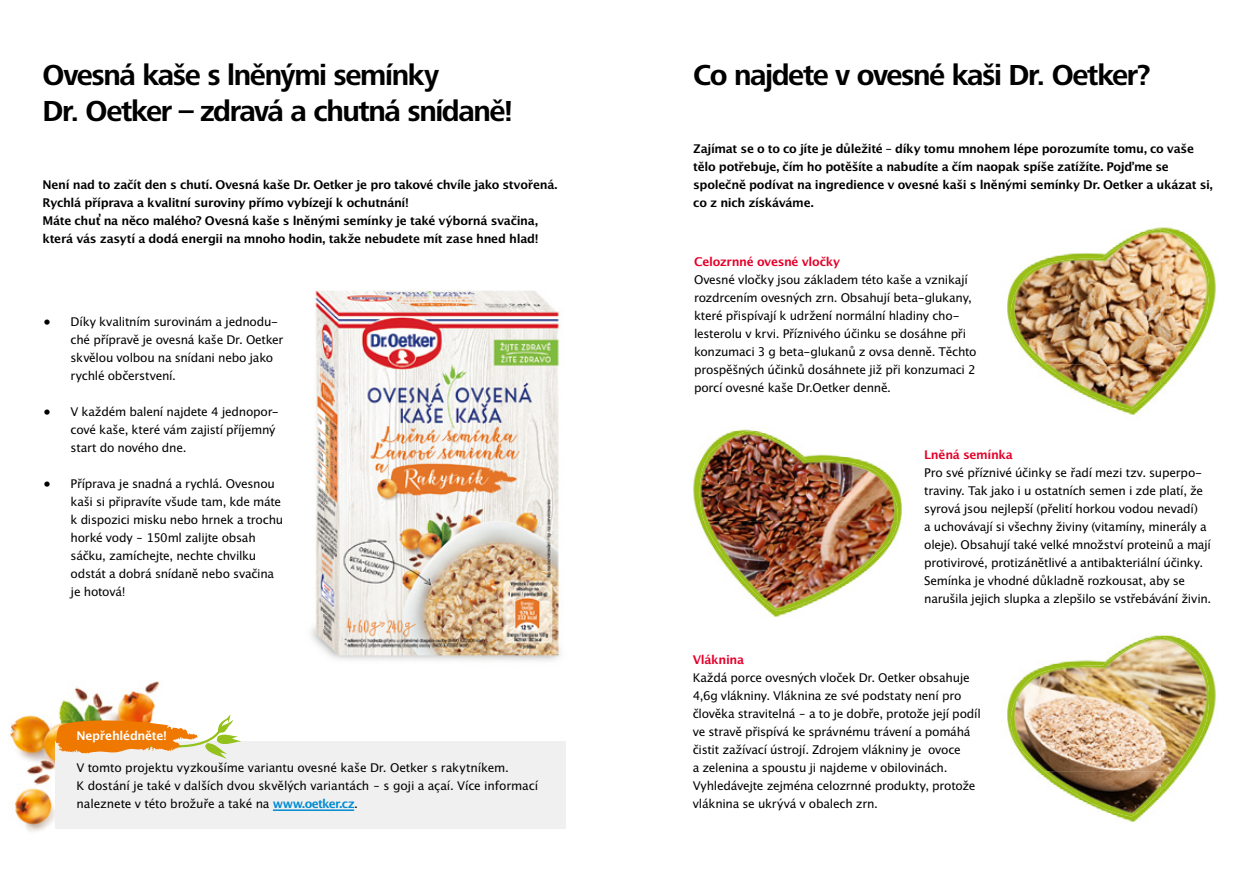
<style>
.page{position:relative;width:1259px;height:893px;background:#fff}
.page>*{position:absolute;margin:0;border:0;box-sizing:border-box;transform-origin:0 0}
.t1{font:700 30px/36px "Frutiger Next LTW1 G";letter-spacing:-.045em;color:#000}
.t2{font:12px/18px "Lucida San Rom";letter-spacing:-.02em;color:#000}
.t3{font:12px/18px "Lucida San Dem";letter-spacing:-.025em;color:#000}
.t4{font:12px "Lucida San Dem";letter-spacing:-.025em;color:#e4002a}
.t5{font:12px "Lucida San Dem";letter-spacing:-.025em;color:#fff}
.s1{font-family:"Lucida San Dem";color:#008bd2}
</style>
<div class="page">
<img style="left:1038px;top:635px;width:178px;height:187px">
<img style="left:1007px;top:637px;width:153px;height:135px">
<img style="left:1160px;top:637px;width:53px;height:154px">
<img style="left:1044px;top:771px;width:117px;height:45px">
<img style="left:9px;top:681px;width:150px;height:151px">
<div style="left:55px;top:741px;width:511px;height:88px;background:#f0f0f0"></div>
<hr style="left:273px;top:809px;width:81px;height:2px;background:#008bd2">
<img style="left:311px;top:290px;width:250px;height:372px">
<svg style="left:56px;top:714px;width:185px;height:45px"></svg>
<img style="left:1038px;top:227px;width:178px;height:188px">
<img style="left:1007px;top:230px;width:153px;height:135px">
<img style="left:1160px;top:230px;width:53px;height:154px">
<img style="left:1044px;top:364px;width:116px;height:45px">
<img style="left:693px;top:429px;width:209px;height:188px">
<img style="left:695px;top:431px;width:204px;height:90px">
<img style="left:704px;top:521px;width:193px;height:90px">
<h1 class="t1" style="left:43px;top:58px;width:472px">Ovesná kaše s lněnými semínky<br>Dr. Oetker – zdravá a chutná snídaně!</h1>
<p class="t3" style="left:43px;top:176px;width:516px">Není nad to začít den s chutí. Ovesná kaše Dr. Oetker je pro takové chvíle jako stvořená.<br>Rychlá příprava a kvalitní suroviny přímo vybízejí k ochutnání!<br>Máte chuť na něco malého? Ovesná kaše s lněnými semínky je také výborná svačina, která vás zasytí a dodá energii na mnoho hodin, takže nebudete mít zase hned hlad!</p>
<p class="t2" style="left:71px;top:313px;width:214px;text-indent:-27px">• Díky kvalitním surovinám a jednodu&shy;ché přípravě je ovesná kaše Dr. Oetker skvělou volbou na snídani nebo jako rychlé občerstvení.</p>
<p class="t2" style="left:71px;top:403px;width:209px;text-indent:-27px">• V každém balení najdete 4 jednopor&shy;cové kaše, které vám zajistí příjemný start do nového dne.</p>
<p class="t2" style="left:71px;top:475px;width:214px;text-indent:-27px">• Příprava je snadná a rychlá. Ovesnou kaši si připravíte všude tam, kde máte k dispozici misku nebo hrnek a trochu horké vody – 150ml zalijte obsah sáčku, zamíchejte, nechte chvilku odstát a dobrá snídaně nebo svačina je hotová!</p>
<p class="t5" style="left:77px;top:729px;width:92px">Nepřehlédněte!</p>
<p class="t2" style="left:77px;top:759px;width:463px">V tomto projektu vyzkoušíme variantu ovesné kaše Dr. Oetker s rakytníkem.<br>K dostání je také v dalších dvou skvělých variantách – s goji a açaí. Více informací naleznete v této brožuře a také na <span class="s1">www.oetker.cz</span>.</p>
<h1 class="t1" style="left:693px;top:58px;width:459px">Co najdete v ovesné kaši Dr. Oetker?</h1>
<p class="t3" style="left:693px;top:141px;width:521px">Zajímat se o to co jíte je důležité – díky tomu mnohem lépe porozumíte tomu, co vaše tělo potřebuje, čím ho potěšíte a nabudíte a čím naopak spíše zatížíte. Pojďme se společně podívat na ingredience v ovesné kaši s lněnými semínky Dr. Oetker a ukázat si, co z nich získáváme.</p>
<p class="t4" style="left:694px;top:254px;width:148px">Celozrnné ovesné vločky</p>
<p class="t2" style="left:694px;top:271px;width:284px">Ovesné vločky jsou základem této kaše a vznikají rozdrcením ovesných zrn. Obsahují beta-glukany, které přispívají k udržení normální hladiny cho&shy;lesterolu v krvi. Příznivého účinku se dosáhne při konzumaci 3 g beta-glukanů z ovsa denně. Těchto prospěšných účinků dosáhnete již při konzumaci 2 porcí ovesné kaše Dr.Oetker denně.</p>
<p class="t4" style="left:924px;top:447px;width:90px">Lněná semínka</p>
<p class="t2" style="left:924px;top:464px;width:289px">Pro své příznivé účinky se řadí mezi tzv. superpo&shy;traviny. Tak jako i u ostatních semen i zde platí, že syrová jsou nejlepší (přelití horkou vodou nevadí)<br>a uchovávají si všechny živiny (vitamíny, minerály a oleje). Obsahují také velké množství proteinů a mají protivirové, protizánětlivé a antibakteriální účinky.<br>Semínka je vhodné důkladně rozkousat, aby se narušila jejich slupka a zlepšilo se vstřebávání živin.</p>
<p class="t4" style="left:693px;top:653px;width:53px">Vláknina</p>
<p class="t2" style="left:693px;top:669px;width:290px">Každá porce ovesných vloček Dr. Oetker obsahuje 4,6g vlákniny. Vláknina ze své podstaty není pro člověka stravitelná – a to je dobře, protože její podíl ve stravě přispívá ke správnému trávení a pomáhá čistit zažívací ústrojí. Zdrojem vlákniny je ovoce<br>a zelenina a spoustu ji najdeme v obilovinách.<br>Vyhledávejte zejména celozrnné produkty, protože vláknina se ukrývá v obalech zrn.</p>
</div>
